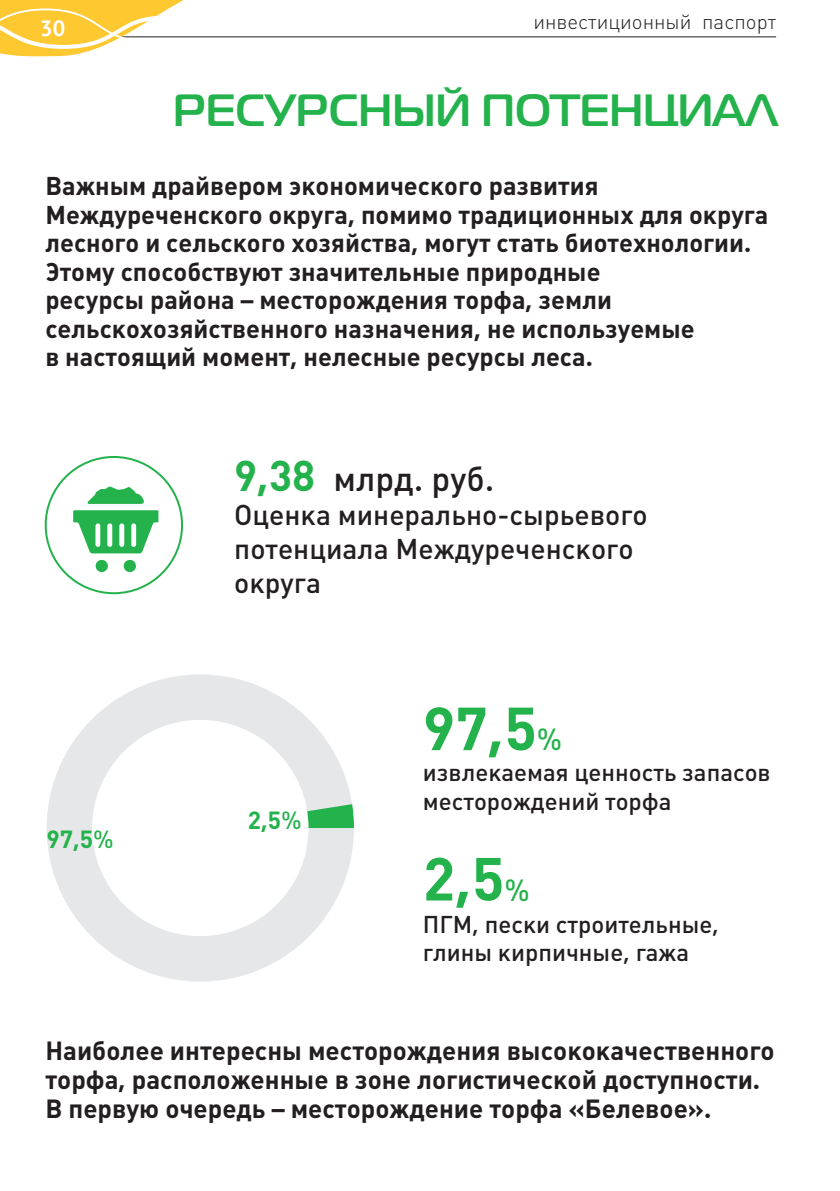
<style>
.page{position:relative;width:840px;height:1191px;background:#fff}
.page>*{position:absolute;margin:0;border:0;box-sizing:border-box;transform-origin:0 0}
.t1{font:700 59.8px "Plumb";color:#23b24b}
.t2{font:700 45.2px "Magistral C";color:#23b24b}
.t3{font:500 34px "Plumb";color:#231f20}
.t4{font:500 28.2px/34px "Plumb";color:#231f20}
.t5{font:700 26px/29px "Plumb";color:#231f20}
.t6{font:700 25.4px/28.4px "Plumb";color:#231f20}
.t7{font:700 24.6px "Plumb";color:#23b24b}
.t8{font:500 24px/28.8px "Plumb";color:#231f20}
.t9{font:700 22px "PT Sans";color:#fff}
.t10{font:300 20.4px "Plumb";color:#231f20}
.s1{font-weight:700;font-size:42.4px;color:#23b24b}
.s2{font-weight:500}
.s3{font-weight:500;font-size:30.2px}
</style>
<div class="page">
<hr style="left:88px;top:36px;width:687px;height:1px;background:#231f20">
<svg style="left:0;top:0;width:259px;height:57px"></svg>
<div style="left:47px;top:674px;width:307px;height:307px;background:#e6e7e9;border-radius:50%"></div>
<svg style="left:305px;top:804px;width:49px;height:24px"></svg>
<div style="left:92px;top:720px;width:216px;height:216px;background:#fff;border-radius:50%"></div>
<svg style="left:73px;top:510px;width:85px;height:43px"></svg>
<svg style="left:87px;top:486px;width:57px;height:18px"></svg>
<svg style="left:123px;top:560px;width:13px;height:12px"></svg>
<svg style="left:95px;top:560px;width:13px;height:12px"></svg>
<p class="t9" style="left:40px;top:14px;width:26px">30</p>
<p class="t10" style="left:533px;top:10px;width:244px">инвестиционный паспорт</p>
<p class="t2" style="left:173px;top:84px;width:605px">РЕСУРСНЫЙ ПОТЕНЦИАЛ</p>
<p class="t6" style="left:45px;top:172px;width:724px">Важным драйвером экономического развития<br>Междуреченского округа, помимо традиционных для округа лесного и сельского хозяйства, могут стать биотехнологии.</p>
<p class="t6" style="left:45px;top:257px;width:650px">Этому способствуют значительные природные ресурсы района – месторождения торфа, земли сельскохозяйственного назначения, не используемые в настоящий момент, нелесные ресурсы леса.</p>
<p class="t3" style="left:234px;top:460px;width:261px"><span class="s1">9,38</span> млрд. руб.</p>
<p class="t4" style="left:234px;top:498px;width:414px">Оценка минерально-сырьевого потенциала Междуреченского округа</p>
<p class="t7" style="left:46px;top:825px;width:69px">97,5<span class="s2">%</span></p>
<p class="t7" style="left:247px;top:806px;width:56px">2,5<span class="s2">%</span></p>
<p class="t1" style="left:422px;top:694px;width:141px">97,5<span class="s3">%</span></p>
<p class="t8" style="left:422px;top:758px;width:349px">извлекаемая ценность запасов месторождений торфа</p>
<p class="t1" style="left:422px;top:845px;width:108px">2,5<span class="s3">%</span></p>
<p class="t8" style="left:422px;top:909px;width:297px">ПГМ, пески строительные, глины кирпичные, гажа</p>
<p class="t5" style="left:45px;top:1036px;width:730px">Наиболее интересны месторождения высококачественного торфа, расположенные в зоне логистической доступности.<br>В первую очередь – месторождение торфа «Белевое».</p>
</div>
